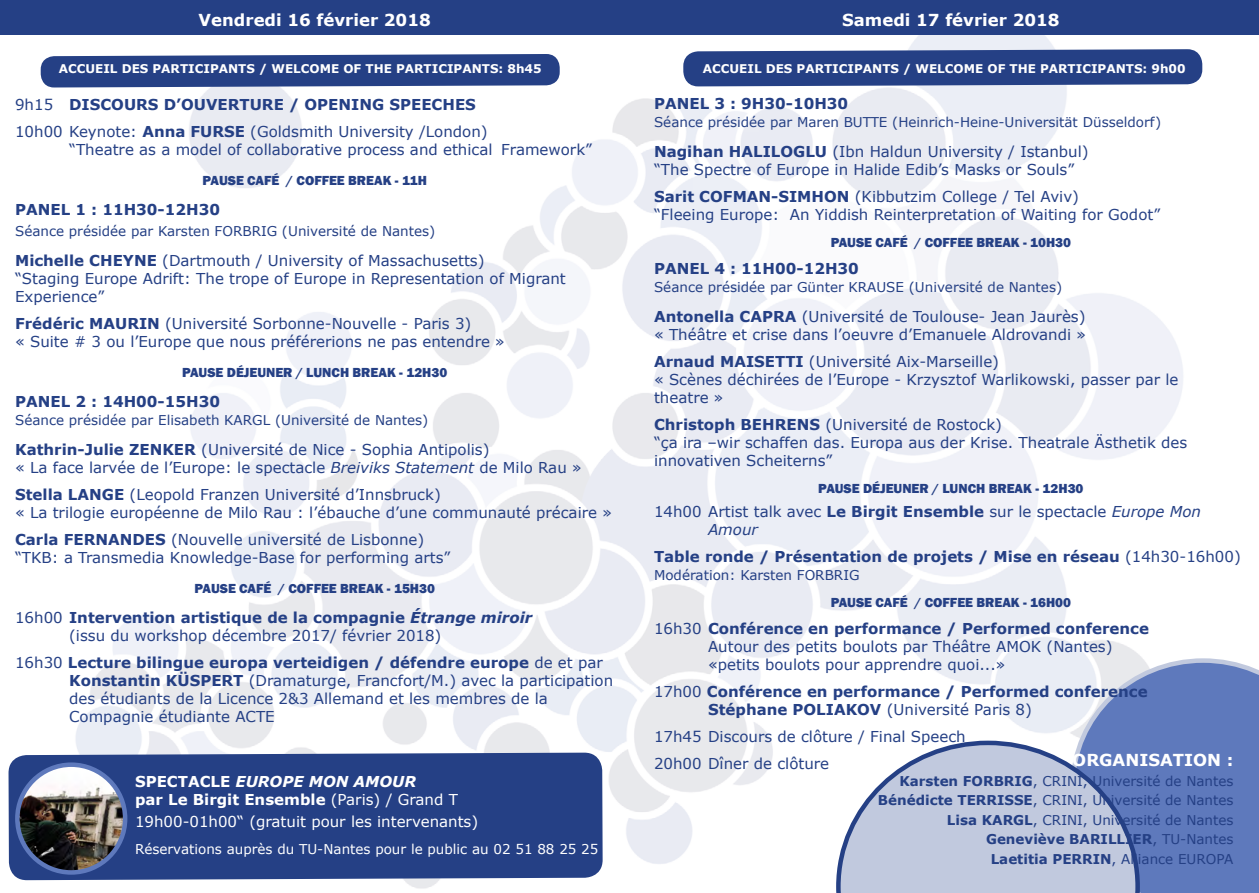
<style>
.page{position:relative;width:1259px;height:893px;background:#fff}
.page>*{position:absolute;margin:0;border:0;box-sizing:border-box;transform-origin:0 0}
.t1{font:700 16.5px "Verdana";color:#fff}
.t2{font:15px/18px "Verdana";color:#254085}
.t3{font:700 15px/18px "Verdana";color:#254085}
.t4{font:700 15px/18px "Verdana";color:#fff}
.t5{font:15px "Verdana";color:#fff}
.t6{font:13.5px/19.5px "Verdana";color:#254085;text-align:right}
.t7{font:800 13.5px "Franklin Gothic";color:#254085}
.t8{font:13.5px "Verdana";color:#fff}
.t9{font:700 12px "Verdana";color:#fff}
.s1{font-weight:700}
.s2{font-style:italic}
.s3{font-weight:700;font-style:italic}
.s4{font-weight:400}
</style>
<div class="page">
<div style="left:8px;top:753px;width:595px;height:127px;background:#254085"></div>
<svg style="left:41px;top:54px;width:519px;height:34px;background:#37508f"></svg>
<div style="left:0;top:0;width:1259px;height:35px;background:#254085"></div>
<svg style="left:683px;top:49px;width:519px;height:37px;background:#324b8c"></svg>
<img style="left:17px;top:765px;width:108px;height:107px">
<div style="left:15px;top:762px;width:112px;height:113px;border:4px solid #5e79bc;border-radius:50%"></div>
<svg style="left:920px;top:658px;width:339px;height:235px"></svg>
<svg style="left:836px;top:741px;width:304px;height:152px;background:#b8c2da"></svg>
<p class="t1" style="left:199px;top:8px;width:234px">Vendredi 16 février 2018</p>
<p class="t1" style="left:842px;top:8px;width:219px">Samedi 17 février 2018</p>
<p class="t9" style="left:59px;top:60px;width:484px">ACCUEIL DES PARTICIPANTS / WELCOME OF THE PARTICIPANTS: 8h45</p>
<p class="t9" style="left:703px;top:60px;width:484px">ACCUEIL DES PARTICIPANTS / WELCOME OF THE PARTICIPANTS: 9h00</p>
<p class="t2" style="left:15px;top:91px;width:474px;line-height:27px">9h15 <span class="s1">DISCOURS D’OUVERTURE / OPENING SPEECHES<br></span>10h00 Keynote: <span class="s1">Anna FURSE</span> (Goldsmith University /London)</p>
<p class="t2" style="left:69px;top:140px;width:524px">“Theatre as a model of collaborative process and ethical Framework”</p>
<p class="t7" style="left:202px;top:172px;width:226px">PAUSE CAFÉ / COFFEE BREAK - 11H</p>
<p class="t3" style="left:15px;top:200px;width:206px">PANEL 1 : 11H30-12H30</p>
<p class="t6" style="left:15px;top:221px;width:422px">Séance présidée par Karsten FORBRIG (Université de Nantes)</p>
<p class="t2" style="left:15px;top:251px;width:552px"><span class="s1">Michelle CHEYNE</span> (Dartmouth / University of Massachusetts)<br>“Staging Europe Adrift: The trope of Europe in Representation of Migrant<br>Experience”</p>
<p class="t2" style="left:15px;top:314px;width:491px"><span class="s1">Frédéric MAURIN</span> (Université Sorbonne-Nouvelle - Paris 3)<br>« Suite # 3 ou l’Europe que nous préférerions ne pas entendre »</p>
<p class="t7" style="left:182px;top:364px;width:267px">PAUSE DÉJEUNER / LUNCH BREAK - 12H30</p>
<p class="t3" style="left:15px;top:392px;width:206px">PANEL 2 : 14H00-15H30</p>
<p class="t6" style="left:15px;top:410px;width:415px">Séance présidée par Elisabeth KARGL (Université de Nantes)</p>
<p class="t2" style="left:15px;top:440px;width:568px"><span class="s1">Kathrin-Julie ZENKER</span> (Université de Nice - Sophia Antipolis)<br>« La face larvée de l’Europe: le spectacle <span class="s2">Breiviks Statement</span> de Milo Rau »</p>
<p class="t2" style="left:15px;top:485px;width:598px"><span class="s1">Stella LANGE</span> (Leopold Franzen Université d’Innsbruck)<br>« La trilogie européenne de Milo Rau : l’ébauche d’une communauté précaire »</p>
<p class="t2" style="left:15px;top:530px;width:437px"><span class="s1">Carla FERNANDES</span> (Nouvelle université de Lisbonne) “TKB: a Transmedia Knowledge-Base for performing arts”</p>
<p class="t7" style="left:194px;top:580px;width:242px">PAUSE CAFÉ / COFFEE BREAK - 15H30</p>
<p class="t2" style="left:69px;top:608px;width:465px;text-indent:-54px">16h00 <span class="s1">Intervention artistique de la compagnie</span> <span class="s3">Étrange miroir </span>(issu du workshop décembre 2017/ février 2018)</p>
<p class="t2" style="left:69px;top:653px;width:545px;text-indent:-54px">16h30 <span class="s1">Lecture bilingue europa verteidigen / défendre europe</span> de et par <span class="s1">Konstantin KÜSPERT</span> (Dramaturge, Francfort/M.) avec la participation des étudiants de la Licence 2&amp;3 Allemand et les membres de la Compagnie étudiante ACTE</p>
<p class="t4" style="left:135px;top:772px;width:324px">SPECTACLE <span class="s2">EUROPE MON AMOUR<br></span>par Le Birgit Ensemble <span class="s4">(Paris) / Grand T</span></p>
<p class="t5" style="left:135px;top:812px;width:345px">19h00-01h00“ (gratuit pour les intervenants)</p>
<p class="t8" style="left:135px;top:840px;width:465px">Réservations auprès du TU-Nantes pour le public au 02 51 88 25 25</p>
<p class="t3" style="left:654px;top:94px;width:196px">PANEL 3 : 9H30-10H30</p>
<p class="t6" style="left:654px;top:112px;width:509px">Séance présidée par Maren BUTTE (Heinrich-Heine-Universität Düsseldorf)</p>
<p class="t2" style="left:654px;top:142px;width:436px"><span class="s1">Nagihan HALILOGLU</span> (Ibn Haldun University / Istanbul) “The Spectre of Europe in Halide Edib’s Masks or Souls”</p>
<p class="t2" style="left:654px;top:187px;width:508px"><span class="s1">Sarit COFMAN-SIMHON</span> (Kibbutzim College / Tel Aviv)<br>“Fleeing Europe: An Yiddish Reinterpretation of Waiting for Godot”</p>
<p class="t7" style="left:831px;top:234px;width:242px">PAUSE CAFÉ / COFFEE BREAK - 10H30</p>
<p class="t3" style="left:654px;top:259px;width:206px">PANEL 4 : 11H00-12H30</p>
<p class="t6" style="left:654px;top:277px;width:409px">Séance présidée par Günter KRAUSE (Université de Nantes)</p>
<p class="t2" style="left:654px;top:307px;width:434px"><span class="s1">Antonella CAPRA</span> (Université de Toulouse- Jean Jaurès) « Théâtre et crise dans l’oeuvre d’Emanuele Aldrovandi »</p>
<p class="t2" style="left:654px;top:352px;width:526px"><span class="s1">Arnaud MAISETTI</span> (Université Aix-Marseille)<br>« Scènes déchirées de l’Europe - Krzysztof Warlikowski, passer par le theatre »</p>
<p class="t2" style="left:654px;top:415px;width:535px"><span class="s1">Christoph BEHRENS</span> (Université de Rostock)<br>“ça ira –wir schaffen das. Europa aus der Krise. Theatrale Ästhetik des innovativen Scheiterns”</p>
<p class="t7" style="left:818px;top:480px;width:267px">PAUSE DÉJEUNER / LUNCH BREAK - 12H30</p>
<p class="t2" style="left:708px;top:502px;width:494px;text-indent:-54px">14h00 Artist talk avec <span class="s1">Le Birgit Ensemble</span> sur le spectacle <span class="s2">Europe Mon<br>Amour</span></p>
<p class="t3" style="left:654px;top:547px;width:588px">Table ronde / Présentation de projets / Mise en réseau <span class="s4">(14h30-16h00)</span></p>
<p class="t6" style="left:654px;top:565px;width:207px">Modération: Karsten FORBRIG</p>
<p class="t7" style="left:831px;top:594px;width:242px">PAUSE CAFÉ / COFFEE BREAK - 16H00</p>
<p class="t2" style="left:708px;top:619px;width:442px;text-indent:-54px">16h30 <span class="s1">Conférence en performance / Performed conference<br></span>Autour des petits boulots par Théâtre AMOK (Nantes) «petits boulots pour apprendre quoi...»</p>
<p class="t3" style="left:708px;top:682px;width:441px;text-indent:-54px"><span class="s4">17h00</span> Conférence en performance / Performed conference<br>Stéphane POLIAKOV <span class="s4">(Université Paris 8)</span></p>
<p class="t2" style="left:654px;top:723px;width:313px;line-height:27px">17h45 Discours de clôture / Final Speech<br>20h00 Dîner de clôture</p>
<p class="t1" style="left:1072px;top:749px;width:163px">ORGANISATION :</p>
<p class="t6" style="left:878px;top:771px;width:357px"><span class="s1">Karsten FORBRIG</span>, CRINI, Université de Nantes <span class="s1">Bénédicte TERRISSE</span>, CRINI, Université de Nantes <span class="s1">Lisa KARGL</span>, CRINI, Université de Nantes <span class="s1">Geneviève BARILLIER</span>, TU-Nantes<br><span class="s1">Laetitia PERRIN</span>, Alliance EUROPA</p>
</div>
